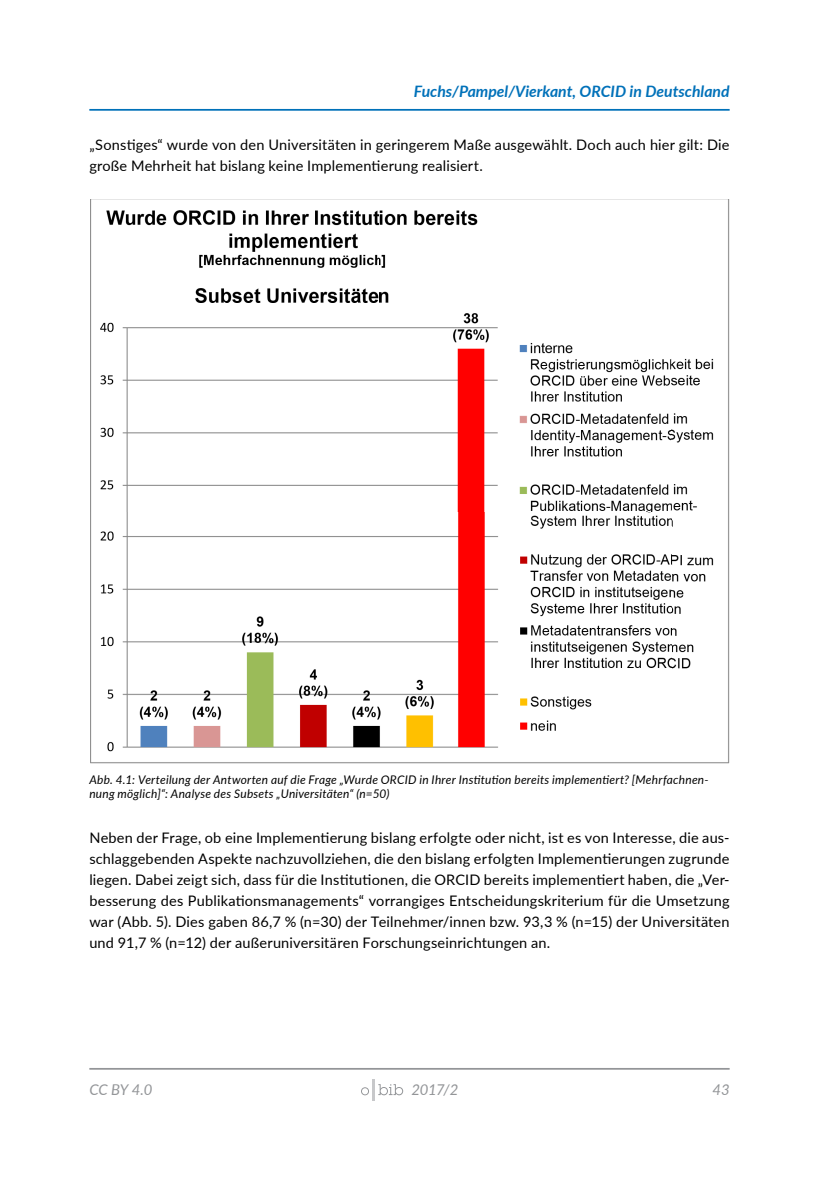
<style>
.page{position:relative;width:819px;height:1191px;background:#fff}
.page>*{position:absolute;margin:0;border:0;box-sizing:border-box;transform-origin:0 0}
.t1{font:italic 700 15.75px "Lato";color:#0071b9}
.t2{font:14.88px "Lato Italic 2";color:#939598}
.t3{font:14.53px/21px "Lato Regular 2";letter-spacing:.015em;color:#000}
.t4{font:italic 11.9px/14px "Lato";letter-spacing:.02em;color:#000}
</style>
<div class="page">
<hr style="left:89px;top:1068px;width:640px;height:1px;background:#939598">
<hr style="left:372px;top:1079px;width:3px;height:21px;background:#c7c8ca">
<svg style="left:361px;top:1087px;width:8px;height:8px"></svg>
<svg style="left:378px;top:1084px;width:25px;height:11px"></svg>
<img style="left:90px;top:200px;width:639px;height:563px">
<hr style="left:89px;top:109px;width:640px;height:2px;background:#0071b9">
<p class="t1" style="left:414px;top:80px;width:317px">Fuchs/Pampel/Vierkant, ORCID in Deutschland</p>
<p class="t3" style="left:89px;top:134px;width:641px">„Sonstiges“ wurde von den Universitäten in geringerem Maße ausgewählt. Doch auch hier gilt: Die große Mehrheit hat bislang keine Implementierung realisiert.</p>
<p class="t4" style="left:89px;top:771px;width:620px">Abb. 4.1: Verteilung der Antworten auf die Frage „Wurde ORCID in Ihrer Institution bereits implementiert? [Mehrfachnen&shy;nung möglich]“: Analyse des Subsets „Universitäten“ (n=50)</p>
<p class="t3" style="left:89px;top:827px;width:641px;text-align:justify">Neben der Frage, ob eine Implementierung bislang erfolgte oder nicht, ist es von Interesse, die aus&shy;schlaggebenden Aspekte nachzuvollziehen, die den bislang erfolgten Implementierungen zugrunde liegen. Dabei zeigt sich, dass für die Institutionen, die ORCID bereits implementiert haben, die „Ver&shy;besserung des Publikationsmanagements“ vorrangiges Entscheidungskriterium für die Umsetzung war (Abb. 5). Dies gaben 86,7 % (n=30) der Teilnehmer/innen bzw. 93,3 % (n=15) der Universitäten und 91,7 % (n=12) der außeruniversitären Forschungseinrichtungen an.</p>
<p class="t2" style="left:89px;top:1079px;width:65px">CC BY 4.0</p>
<p class="t2" style="left:411px;top:1079px;width:49px">2017/2</p>
<p class="t2" style="left:712px;top:1079px;width:18px">43</p>
</div>
